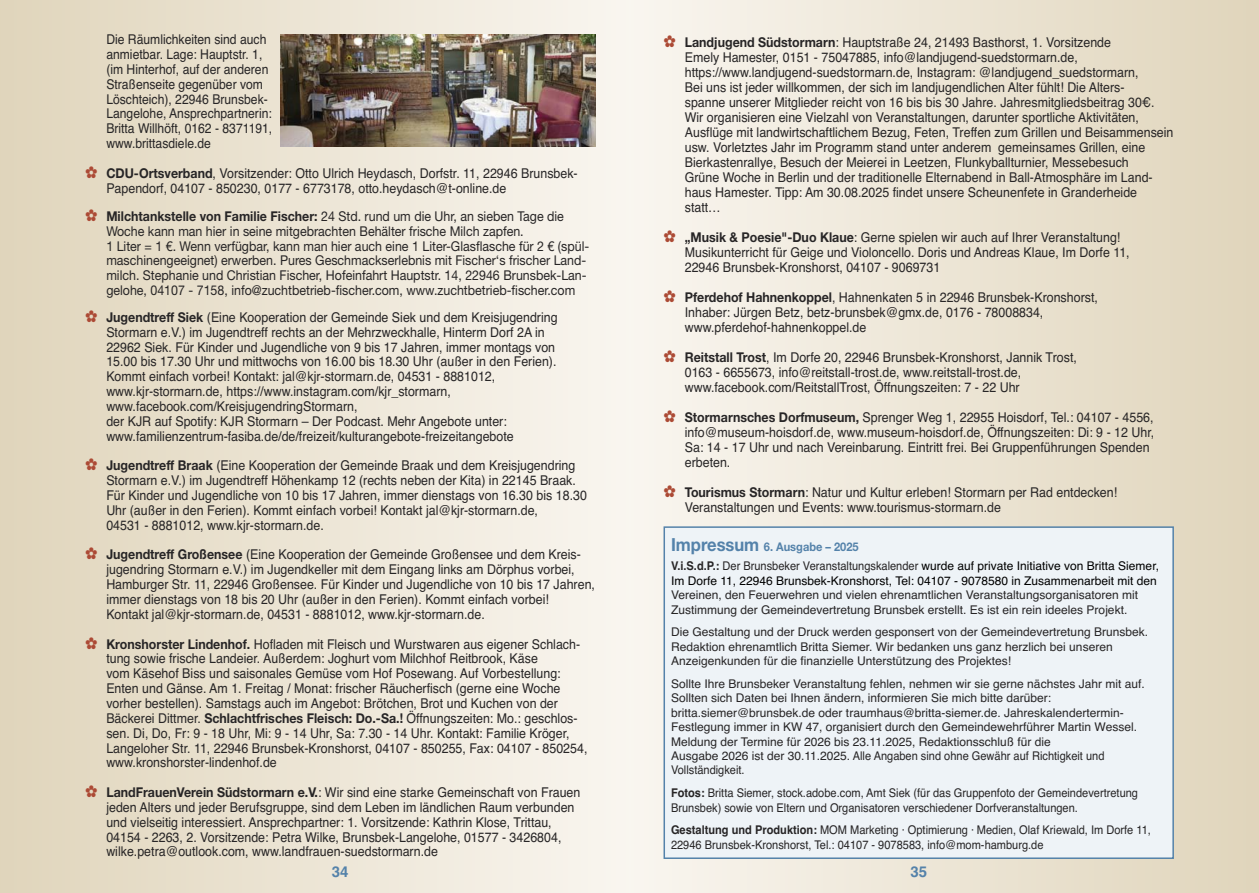
<style>
.page{position:relative;width:1259px;height:893px;background:#fff}
.page>*{position:absolute;margin:0;border:0;box-sizing:border-box;transform-origin:0 0}
.t1{font:700 15px "Helvetica";color:#5482aa}
.t2{font:13.5px/14.9px "Helvetica";color:#272526;scale:.92 1}
.t3{font:13.5px/14.9px "Helvetica Neue";color:#272526;scale:.92 1}
.t4{font:13.5px/14.9px "Helvetica";color:#272526;scale:.9 1}
.t5{font:12px/14.4px "Helvetica";color:#272526}
.t6{font:12px/14.4px "Helvetica";color:#272526;scale:.92 1}
.t7{font:12px/14.4px "Helvetica";color:#000}
.t8{font:700 12px "Helvetica Neue";color:#5482aa;scale:.92 1}
.s1{color:#ac4a35}
.s2{font-family:"Helvetica Neue";font-weight:700}
.s3{font-weight:700}
.s4{font-size:18px}
.s5{font-weight:700;color:#272526}
.s6{color:#272526}
</style>
<div class="page">
<div style="left:0;top:0;width:629px;height:893px;background:linear-gradient(to right,#e0d5bb,#f9f6ef)"></div>
<div style="left:629px;top:0;width:630px;height:893px;background:linear-gradient(to right,#f9f6f0,#e0d5bc)"></div>
<div style="left:665px;top:528px;width:507px;height:329px;background:#eef3f7"></div>
<div style="left:663px;top:526px;width:511px;height:333px;border:2px solid #5482aa"></div>
<img style="left:280px;top:34px;width:315px;height:113px">
<p class="t4" style="left:106px;top:33px;width:186px">Die Räumlichkeiten sind auch anmietbar. Lage: Hauptstr. 1, (im Hinterhof, auf der anderen<br>Straßenseite gegenüber vom<br>Löschteich), 22946 Brunsbek-<br>Langelohe, Ansprechpartnerin:<br>Britta Willhöft, 0162 - 8371191, www.brittasdiele.de</p>
<p class="t2" style="left:106px;top:167px;width:514px;text-indent:-21px"><span class="s1">✿</span> <span class="s2">CDU-Ortsverband</span>, Vorsitzender: Otto Ulrich Heydasch, Dorfstr. 11, 22946 Brunsbek-<br>Papendorf, 04107 - 850230, 0177 - 6773178, otto.heydasch@t-online.de</p>
<p class="t3" style="left:106px;top:210px;width:526px;text-indent:-21px"><span class="s1">✿</span> <span class="s3">Milchtankstelle von Familie Fischer:</span> 24 Std. rund um die Uhr, an sieben Tage die Woche kann man hier in seine mitgebrachten Behälter frische Milch zapfen.<br>1 Liter = 1 €. Wenn verfügbar, kann man hier auch eine 1 Liter-Glasflasche für 2 € (spül&shy;maschinengeeignet) erwerben. Pures Geschmackserlebnis mit Fischer‘s frischer Land&shy;milch. Stephanie und Christian Fischer, Hofeinfahrt Hauptstr. 14, 22946 Brunsbek-Lan&shy;gelohe, 04107 - 7158, info@zuchtbetrieb-fischer.com, www.zuchtbetrieb-fischer.com</p>
<p class="t2" style="left:106px;top:311px;width:492px;text-indent:-21px"><span class="s1">✿</span> <span class="s2">Jugendtreff Siek</span> (Eine Kooperation der Gemeinde Siek und dem Kreisjugendring Stormarn e.V.) im Jugendtreff rechts an der Mehrzweckhalle, Hinterm Dorf 2A in 22962 Siek. Für Kinder und Jugendliche von 9 bis 17 Jahren, immer montags von 15.00 bis 17.30 Uhr und mittwochs von 16.00 bis 18.30 Uhr (außer in den Ferien).<br>Kommt einfach vorbei! Kontakt: jal@kjr-stormarn.de, 04531 - 8881012, www.kjr-stormarn.de, https://www.instagram.com/kjr_stormarn, www.facebook.com/KreisjugendringStormarn,<br>der KJR auf Spotify: KJR Stormarn – Der Podcast. Mehr Angebote unter: www.familienzentrum-fasiba.de/de/freizeit/kulturangebote-freizeitangebote</p>
<p class="t2" style="left:106px;top:459px;width:524px;text-indent:-21px"><span class="s1">✿</span> <span class="s2">Jugendtreff Braak</span> (Eine Kooperation der Gemeinde Braak und dem Kreisjugendring Stormarn e.V.) im Jugendtreff Höhenkamp 12 (rechts neben der Kita) in 22145 Braak.<br>Für Kinder und Jugendliche von 10 bis 17 Jahren, immer dienstags von 16.30 bis 18.30<br>Uhr (außer in den Ferien). Kommt einfach vorbei! Kontakt jal@kjr-stormarn.de,<br>04531 - 8881012, www.kjr-stormarn.de.</p>
<p class="t2" style="left:106px;top:549px;width:533px;text-indent:-21px"><span class="s1">✿</span> <span class="s2">Jugendtreff Großensee</span> (Eine Kooperation der Gemeinde Großensee und dem Kreis&shy;jugendring Stormarn e.V.) im Jugendkeller mit dem Eingang links am Dörphus vorbei, Hamburger Str. 11, 22946 Großensee. Für Kinder und Jugendliche von 10 bis 17 Jahren, immer dienstags von 18 bis 20 Uhr (außer in den Ferien). Kommt einfach vorbei!<br>Kontakt jal@kjr-stormarn.de, 04531 - 8881012, www.kjr-stormarn.de.</p>
<p class="t2" style="left:106px;top:638px;width:524px;text-indent:-21px"><span class="s1">✿</span> <span class="s2">Kronshorster Lindenhof.</span> Hofladen mit Fleisch und Wurstwaren aus eigener Schlach&shy;tung sowie frische Landeier. Außerdem: Joghurt vom Milchhof Reitbrook, Käse<br>vom Käsehof Biss und saisonales Gemüse vom Hof Posewang. Auf Vorbestellung:<br>Enten und Gänse. Am 1. Freitag / Monat: frischer Räucherfisch (gerne eine Woche vorher bestellen). Samstags auch im Angebot: Brötchen, Brot und Kuchen von der Bäckerei Dittmer. <span class="s2">Schlachtfrisches Fleisch: Do.-Sa.!</span> Öffnungszeiten: Mo.: geschlos&shy;sen. Di, Do, Fr: 9 - 18 Uhr, Mi: 9 - 14 Uhr, Sa: 7.30 - 14 Uhr. Kontakt: Familie Kröger, Langeloher Str. 11, 22946 Brunsbek-Kronshorst, 04107 - 850255, Fax: 04107 - 850254, www.kronshorster-lindenhof.de</p>
<p class="t2" style="left:106px;top:786px;width:517px;text-indent:-21px"><span class="s1">✿</span> <span class="s2">LandFrauenVerein Südstormarn e.V.</span>: Wir sind eine starke Gemeinschaft von Frauen jeden Alters und jeder Berufsgruppe, sind dem Leben im ländlichen Raum verbunden und vielseitig interessiert. Ansprechpartner: 1. Vorsitzende: Kathrin Klose, Trittau, 04154 - 2263, 2. Vorsitzende: Petra Wilke, Brunsbek-Langelohe, 01577 - 3426804, wilke.petra@outlook.com, www.landfrauen-suedstormarn.de</p>
<p class="t2" style="left:685px;top:36px;width:532px;text-indent:-21px"><span class="s1">✿</span> <span class="s2">Landjugend Südstormarn</span>: Hauptstraße 24, 21493 Basthorst, 1. Vorsitzende<br>Emely Hamester, 0151 - 75047885, info@landjugend-suedstormarn.de, https://www.landjugend-suedstormarn.de, Instagram: @landjugend_suedstormarn,<br>Bei uns ist jeder willkommen, der sich im landjugendlichen Alter fühlt! Die Alters-<br>spanne unserer Mitglieder reicht von 16 bis bis 30 Jahre. Jahresmitgliedsbeitrag 30€.<br>Wir organisieren eine Vielzahl von Veranstaltungen, darunter sportliche Aktivitäten, Ausflüge mit landwirtschaftlichem Bezug, Feten, Treffen zum Grillen und Beisammensein usw. Vorletztes Jahr im Programm stand unter anderem gemeinsames Grillen, eine Bierkastenrallye, Besuch der Meierei in Leetzen, Flunkyballturnier, Messebesuch<br>Grüne Woche in Berlin und der traditionelle Elternabend in Ball-Atmosphäre im Land&shy;haus Hamester. Tipp: Am 30.08.2025 findet unsere Scheunenfete in Granderheide statt…</p>
<p class="t2" style="left:685px;top:231px;width:485px;text-indent:-21px"><span class="s1">✿</span> <span class="s2">„Musik &amp; Poesie"-Duo Klaue</span>: Gerne spielen wir auch auf Ihrer Veranstaltung!<br>Musikunterricht für Geige und Violoncello. Doris und Andreas Klaue, Im Dorfe 11,<br>22946 Brunsbek-Kronshorst, 04107 - 9069731</p>
<p class="t2" style="left:685px;top:291px;width:450px;text-indent:-21px"><span class="s1">✿</span> <span class="s2">Pferdehof Hahnenkoppel</span>, Hahnenkaten 5 in 22946 Brunsbek-Kronshorst,<br>Inhaber: Jürgen Betz, betz-brunsbek@gmx.de, 0176 - 78008834, www.pferdehof-hahnenkoppel.de</p>
<p class="t2" style="left:685px;top:351px;width:428px;text-indent:-21px"><span class="s1">✿</span> <span class="s2">Reitstall Trost</span>, Im Dorfe 20, 22946 Brunsbek-Kronshorst, Jannik Trost,<br>0163 - 6655673, info@reitstall-trost.de, www.reitstall-trost.de, www.facebook.com/ReitstallTrost, Öffnungszeiten: 7 - 22 Uhr</p>
<p class="t2" style="left:685px;top:411px;width:512px;text-indent:-21px"><span class="s1">✿</span> <span class="s2">Stormarnsches Dorfmuseum,</span> Sprenger Weg 1, 22955 Hoisdorf, Tel.: 04107 - 4556, info@museum-hoisdorf.de, www.museum-hoisdorf.de, Öffnungszeiten: Di: 9 - 12 Uhr, Sa: 14 - 17 Uhr und nach Vereinbarung. Eintritt frei. Bei Gruppenführungen Spenden erbeten.</p>
<p class="t2" style="left:685px;top:486px;width:471px;text-indent:-21px"><span class="s1">✿</span> <span class="s2">Tourismus Stormarn</span>: Natur und Kultur erleben! Stormarn per Rad entdecken!<br>Veranstaltungen und Events: www.tourismus-stormarn.de</p>
<p class="t8" style="left:671px;top:543px;width:205px"><span class="s4">Impressum</span> 6. Ausgabe – 2025</p>
<p class="t7" style="left:671px;top:560px;width:489px"><span class="s5">V.i.S.d.P.:</span> <span class="s6">Der Brunsbeker Veranstaltungskalender</span> wurde auf private Initiative von Britta Siemer,<br>Im Dorfe 11, 22946 Brunsbek-Kronshorst, Tel: 04107 - 9078580 in Zusammenarbeit mit den</p>
<p class="t5" style="left:671px;top:589px;width:468px">Vereinen, den Feuerwehren und vielen ehrenamtlichen Veranstaltungsorganisatoren mit<br>Zustimmung der Gemeindevertretung Brunsbek erstellt. Es ist ein rein ideeles Projekt.</p>
<p class="t5" style="left:671px;top:626px;width:478px">Die Gestaltung und der Druck werden gesponsert von der Gemeindevertretung Brunsbek.<br>Redaktion ehrenamtlich Britta Siemer. Wir bedanken uns ganz herzlich bei unseren<br>Anzeigenkunden für die finanzielle Unterstützung des Projektes!</p>
<p class="t5" style="left:671px;top:678px;width:475px">Sollte Ihre Brunsbeker Veranstaltung fehlen, nehmen wir sie gerne nächstes Jahr mit auf.<br>Sollten sich Daten bei Ihnen ändern, informieren Sie mich bitte darüber: britta.siemer@brunsbek.de oder traumhaus@britta-siemer.de. Jahreskalendertermin-Festlegung immer in KW 47, organisiert durch den Gemeindewehrführer Martin Wessel.<br>Meldung der Termine für 2026 bis 23.11.2025, Redaktionsschluß für die<br>Ausgabe 2026 ist der 30.11.2025. Alle Angaben sind ohne Gewähr auf Richtigkeit und Vollständigkeit.</p>
<p class="t6" style="left:671px;top:787px;width:509px"><span class="s3">Fotos:</span> Britta Siemer, stock.adobe.com, Amt Siek (für das Gruppenfoto der Gemeindevertretung<br>Brunsbek) sowie von Eltern und Organisatoren verschiedener Dorfveranstaltungen.</p>
<p class="t6" style="left:671px;top:824px;width:523px"><span class="s3">Gestaltung und Produktion:</span> MOM Marketing · Optimierung · Medien, Olaf Kriewald, Im Dorfe 11,<br>22946 Brunsbek-Kronshorst, Tel.: 04107 - 9078583, info@mom-hamburg.de</p>
<p class="t1" style="left:332px;top:866px;width:18px">34</p>
<p class="t1" style="left:910px;top:866px;width:18px">35</p>
</div>
